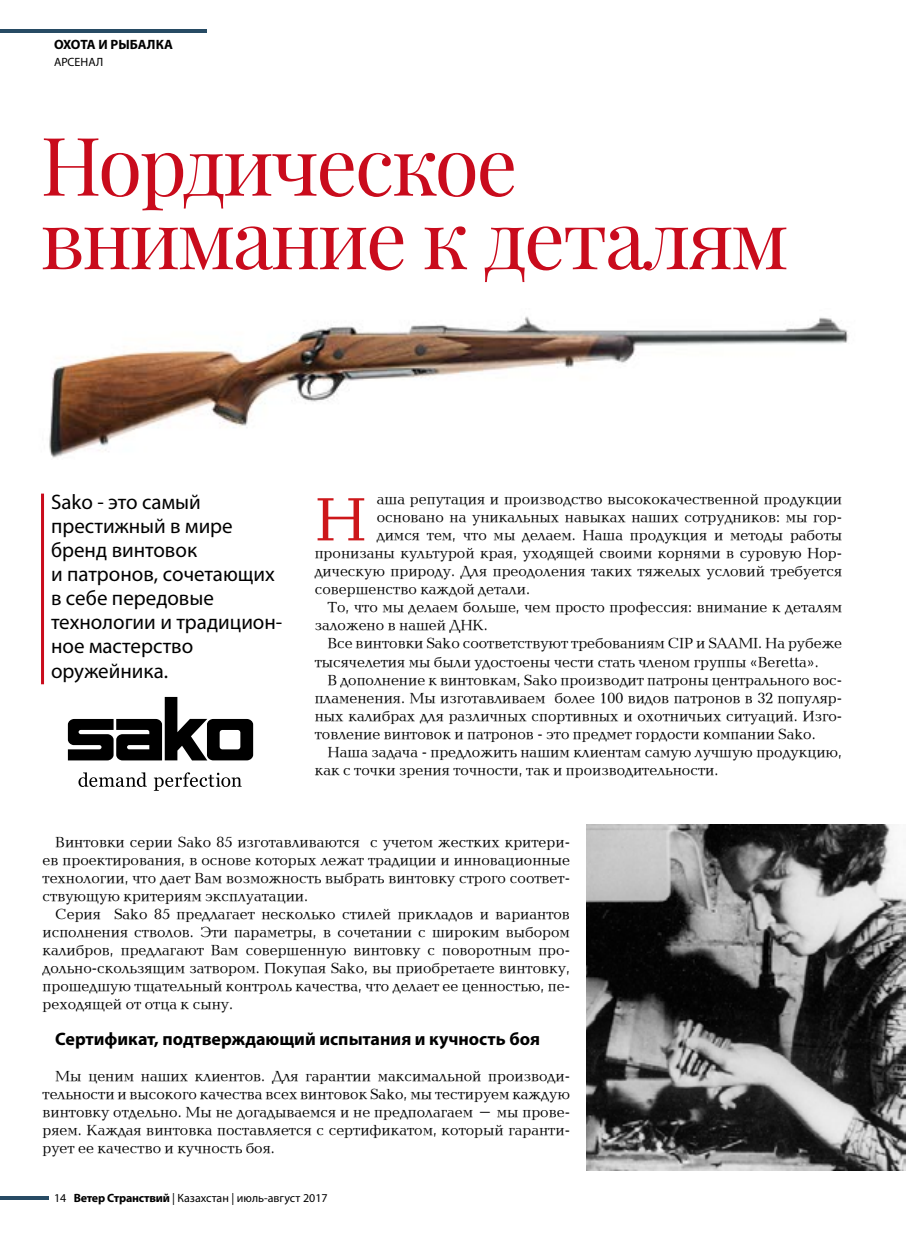
<style>
.page{position:relative;width:906px;height:1234px;background:#fff}
.page>*{position:absolute;margin:0;border:0;box-sizing:border-box;transform-origin:0 0}
.t1{font:81px/73.5px "Playfair Display";letter-spacing:-.03em;color:#c90b1c}
.t2{font:63px "Baltica KZ";color:#cd171a}
.t3{font:21px/24px "Myriad Pro";color:#000}
.t4{font:700 18px "Myriad Pro";color:#000}
.t5{font:15px/18px "Baltica KZ";color:#000;text-align:justify}
.t6{font:700 13.5px "Myriad Pro";letter-spacing:-.005em;color:#000}
.t7{font:12px "Myriad Pro";color:#000}
.s1{font-weight:700}
</style>
<div class="page">
<hr style="left:0;top:29px;width:207px;height:3px;background:#274b64">
<svg style="left:0;top:1196px;width:49px;height:3px"></svg>
<svg style="left:68px;top:696px;width:185px;height:64px"></svg>
<svg style="left:78px;top:772px;width:69px;height:14px"></svg>
<svg style="left:154px;top:772px;width:88px;height:18px"></svg>
<img style="left:587px;top:824px;width:319px;height:345px">
<img style="left:49px;top:316px;width:800px;height:142px">
<hr style="left:41px;top:493px;width:3px;height:191px;background:#c90b1c">
<p class="t6" style="left:54px;top:36px;width:120px">ОХОТА И РЫБАЛКА</p>
<p class="t7" style="left:54px;top:55px;width:51px">АРСЕНАЛ</p>
<h1 class="t1" style="left:40px;top:128px;width:749px">Нордическое внимание к деталям</h1>
<h3 class="t3" style="left:51px;top:490px;width:233px">Sako - это самый престижный в мире бренд винтовок<br>и патронов, сочетающих в себе передовые технологии и традицион&shy;ное мастерство оружейника.</h3>
<p class="t5" style="left:377px;top:490px;width:467px">аша репутация и производство высококачественной продукции</p>
<p class="t5" style="left:377px;top:508px;width:467px">основано на уникальных навыках наших сотрудников: мы гор-</p>
<p class="t5" style="left:377px;top:526px;width:467px">димся тем, что мы делаем. Наша продукция и методы работы</p>
<p class="t5" style="left:315px;top:544px;width:529px">пронизаны культурой края, уходящей своими корнями в суровую Нор-</p>
<p class="t5" style="left:315px;top:562px;width:529px">дическую природу. Для преодоления таких тяжелых условий требуется</p>
<p class="t5" style="left:315px;top:580px;width:217px">совершенство каждой детали.</p>
<p class="t5" style="left:327px;top:598px;width:516px">То, что мы делаем больше, чем просто профессия: внимание к деталям</p>
<p class="t5" style="left:315px;top:616px;width:175px">заложено в нашей ДНК.</p>
<p class="t5" style="left:327px;top:634px;width:516px">Все винтовки Sako соответствуют требованиям CIP и SAAMI. На рубеже</p>
<p class="t5" style="left:315px;top:652px;width:505px">тысячелетия мы были удостоены чести стать членом группы «Beretta».</p>
<p class="t5" style="left:327px;top:670px;width:516px">В дополнение к винтовкам, Sako производит патроны центрального вос-</p>
<p class="t5" style="left:315px;top:688px;width:529px">пламенения. Мы изготавливаем более 100 видов патронов в 32 популяр-</p>
<p class="t5" style="left:315px;top:706px;width:529px">ных калибрах для различных спортивных и охотничьих ситуаций. Изго-</p>
<p class="t5" style="left:315px;top:724px;width:502px">товление винтовок и патронов - это предмет гордости компании Sako.</p>
<p class="t5" style="left:327px;top:742px;width:516px">Наша задача - предложить нашим клиентам самую лучшую продукцию,</p>
<p class="t5" style="left:315px;top:760px;width:405px">как с точки зрения точности, так и производительности.</p>
<h2 class="t2" style="left:315px;top:484px;width:53px">Н</h2>
<p class="t5" style="left:43px;top:832px;width:529px;text-indent:13px">Винтовки серии Sako 85 изготавливаются с учетом жестких критери&shy;ев проектирования, в основе которых лежат традиции и инновационные технологии, что дает Вам возможность выбрать винтовку строго соответ&shy;ствующую критериям эксплуатации.</p>
<p class="t5" style="left:43px;top:904px;width:529px;text-indent:13px">Серия Sako 85 предлагает несколько стилей прикладов и вариантов исполнения стволов. Эти параметры, в сочетании с широким выбором калибров, предлагают Вам совершенную винтовку с поворотным про&shy;дольно-скользящим затвором. Покупая Sako, вы приобретаете винтовку, прошедшую тщательный контроль качества, что делает ее ценностью, пе&shy;реходящей от отца к сыну.</p>
<p class="t4" style="left:55px;top:1026px;width:486px">Сертификат, подтверждающий испытания и кучность боя</p>
<p class="t5" style="left:43px;top:1066px;width:529px;text-indent:13px">Мы ценим наших клиентов. Для гарантии максимальной производи&shy;тельности и высокого качества всех винтовок Sako, мы тестируем каждую винтовку отдельно. Мы не догадываемся и не предполагаем – мы прове&shy;ряем. Каждая винтовка поставляется с сертификатом, который гаранти&shy;рует ее качество и кучность боя.</p>
<p class="t7" style="left:54px;top:1190px;width:275px">14 <span class="s1">Ветер Странствий</span> | Казахстан | июль-август 2017</p>
</div>
